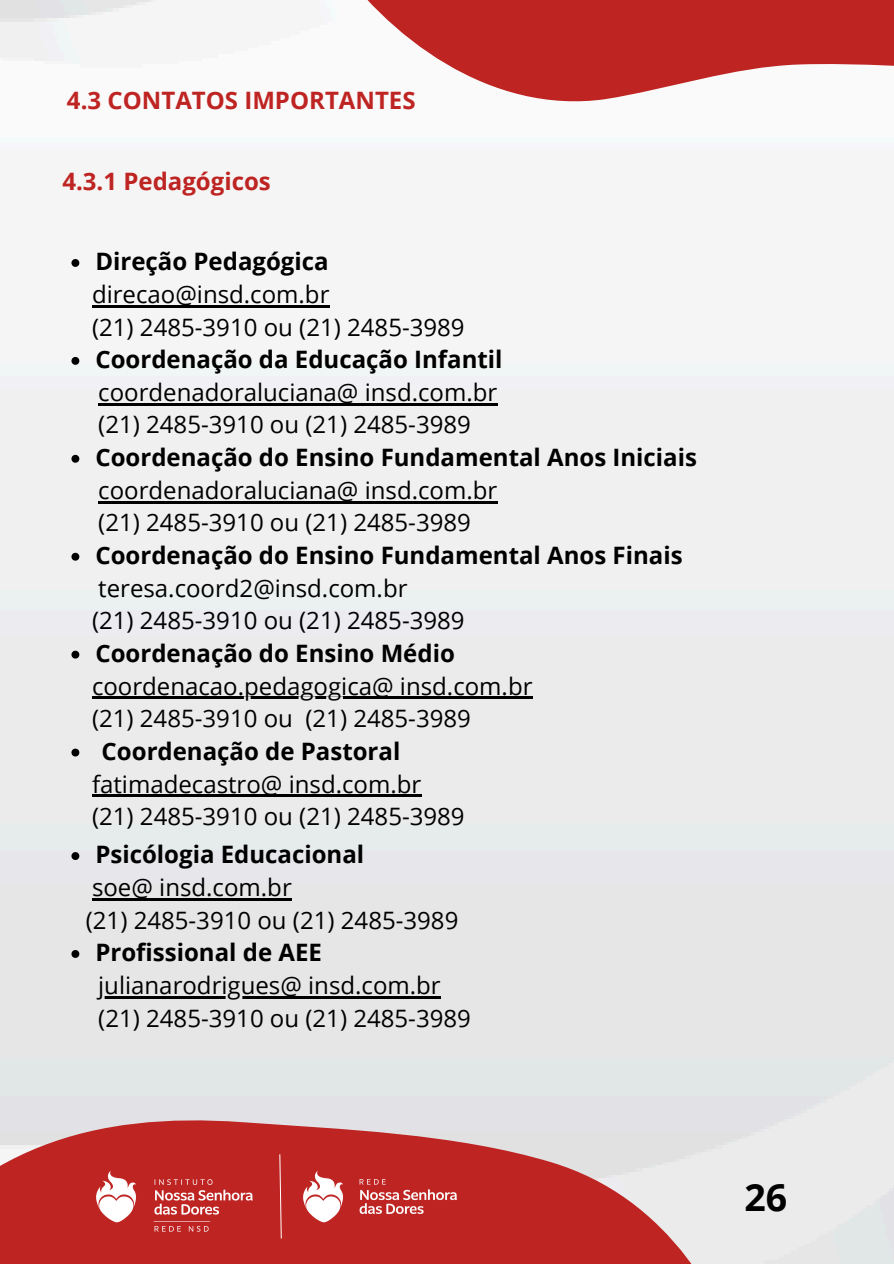
<style>
.page{position:relative;width:894px;height:1264px;background:#fff}
.page>*{position:absolute;margin:0;border:0;box-sizing:border-box;transform-origin:0 0}
.t1{font:700 37.5px "Open Sans";color:#000}
.t2{font:24px/32.7px "Open Sans";color:#000}
.t3{font:700 24px "Open Sans";color:#000}
.t4{font:700 24px "Open Sans";color:#be2422}
</style>
<div class="page">
<img style="left:0;top:0;width:893px;height:1263px">
<svg style="left:266px;top:0;width:627px;height:115px;fill:#be2422"></svg>
<svg style="left:0;top:1038px;width:859px;height:225px;background:#d9b0b0"></svg>
<svg style="left:71px;top:259px;width:8px;height:8px"></svg>
<hr style="left:92px;top:305px;width:237px;height:2px;background:#000">
<svg style="left:71px;top:357px;width:8px;height:8px"></svg>
<hr style="left:98px;top:403px;width:399px;height:2px;background:#000">
<svg style="left:71px;top:455px;width:8px;height:8px"></svg>
<hr style="left:98px;top:501px;width:399px;height:2px;background:#000">
<svg style="left:71px;top:553px;width:8px;height:7px"></svg>
<svg style="left:71px;top:650px;width:8px;height:8px"></svg>
<hr style="left:92px;top:697px;width:440px;height:2px;background:#000">
<svg style="left:71px;top:748px;width:8px;height:8px"></svg>
<hr style="left:92px;top:794px;width:329px;height:3px;background:#000">
<svg style="left:71px;top:852px;width:8px;height:8px"></svg>
<hr style="left:92px;top:898px;width:200px;height:2px;background:#000">
<svg style="left:71px;top:950px;width:8px;height:7px"></svg>
<hr style="left:98px;top:996px;width:342px;height:2px;background:#000">
<img style="left:267px;top:1143px;width:225px;height:95px">
<img style="left:61px;top:1143px;width:78px;height:95px">
<img style="left:141px;top:1173px;width:152px;height:62px">
<p class="t4" style="left:67px;top:84px;width:350px">4.3 CONTATOS IMPORTANTES</p>
<p class="t4" style="left:62px;top:164px;width:210px">4.3.1 Pedagógicos</p>
<p class="t3" style="left:95px;top:245px;width:235px">Direção Pedagógica</p>
<p class="t2" style="left:92px;top:277px;width:239px">direcao@insd.com.br</p>
<h1 class="t2" style="left:92px;top:310px;width:374px">(21) 2485-3910 ou (21) 2485-3989</h1>
<h2 class="t3" style="left:95px;top:342px;width:408px">Coordenação da Educação Infantil</h2>
<p class="t2" style="left:98px;top:375px;width:400px">coordenadoraluciana@ insd.com.br</p>
<p class="t2" style="left:98px;top:408px;width:374px">(21) 2485-3910 ou (21) 2485-3989</p>
<p class="t3" style="left:95px;top:440px;width:603px">Coordenação do Ensino Fundamental Anos Iniciais</p>
<p class="t2" style="left:98px;top:473px;width:400px">coordenadoraluciana@ insd.com.br</p>
<p class="t2" style="left:98px;top:505px;width:374px">(21) 2485-3910 ou (21) 2485-3989</p>
<p class="t3" style="left:95px;top:538px;width:588px">Coordenação do Ensino Fundamental Anos Finais</p>
<p class="t2" style="left:98px;top:571px;width:311px">teresa.coord2@insd.com.br</p>
<p class="t2" style="left:92px;top:603px;width:374px">(21) 2485-3910 ou (21) 2485-3989</p>
<p class="t3" style="left:95px;top:636px;width:361px">Coordenação do Ensino Médio</p>
<p class="t2" style="left:92px;top:669px;width:442px">coordenacao.pedagogica@ insd.com.br</p>
<p class="t2" style="left:92px;top:701px;width:380px">(21) 2485-3910 ou (21) 2485-3989</p>
<p class="t3" style="left:102px;top:734px;width:300px">Coordenação de Pastoral</p>
<p class="t2" style="left:92px;top:766px;width:331px">fatimadecastro@ insd.com.br</p>
<p class="t2" style="left:92px;top:799px;width:374px">(21) 2485-3910 ou (21) 2485-3989</p>
<p class="t3" style="left:95px;top:837px;width:270px">Psicólogia Educacional</p>
<p class="t2" style="left:92px;top:870px;width:201px">soe@ insd.com.br</p>
<p class="t2" style="left:86px;top:903px;width:374px">(21) 2485-3910 ou (21) 2485-3989</p>
<p class="t3" style="left:95px;top:935px;width:228px">Profissional de AEE</p>
<p class="t2" style="left:98px;top:968px;width:374px">julianarodrigues@ insd.com.br (21) 2485-3910 ou (21) 2485-3989</p>
<p class="t1" style="left:744px;top:1170px;width:44px">26</p>
</div>
